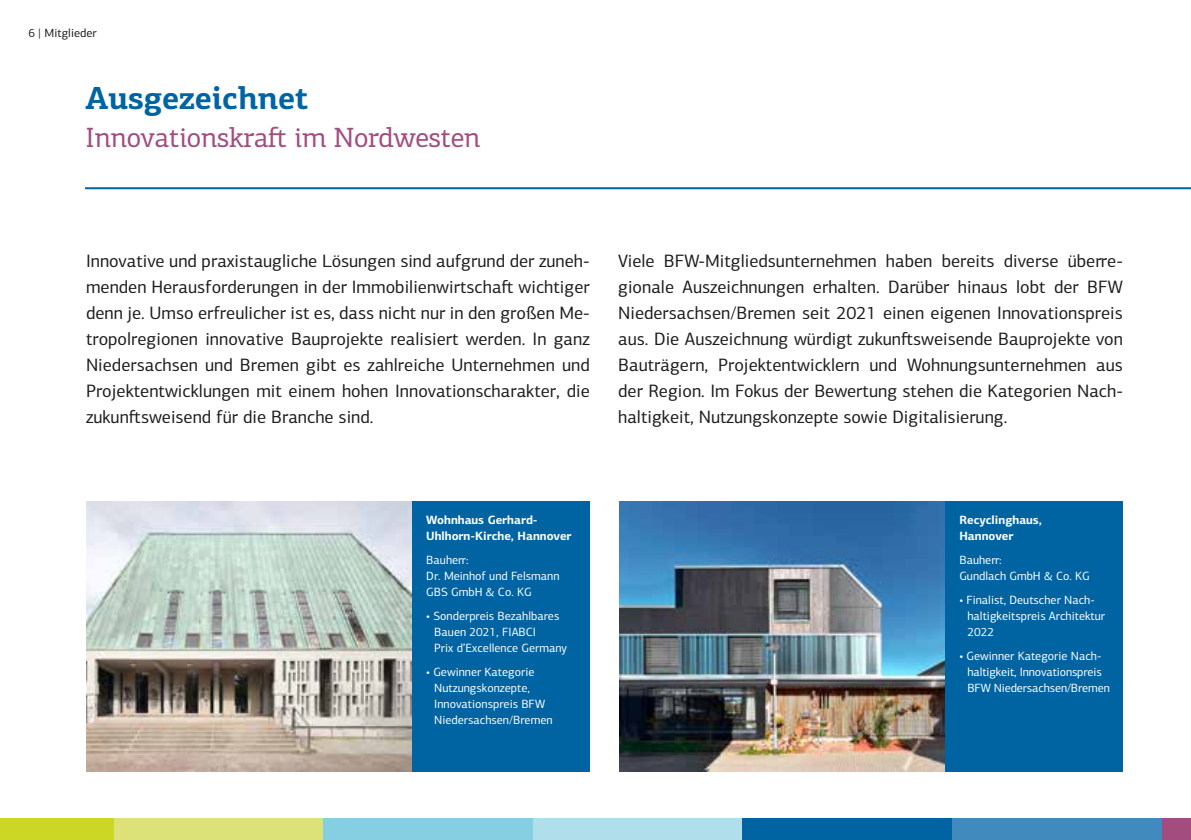
<style>
.page{position:relative;width:1191px;height:840px;background:#fff}
.page>*{position:absolute;margin:0;border:0;box-sizing:border-box;transform-origin:0 0}
.t1{font:700 32px "PF Centro Slab Pro";letter-spacing:-.01em;color:#0064a3}
.t2{font:28px "PF Centro Slab Pro";letter-spacing:-.01em;color:#a34c80}
.t3{font:18px/26px "PF Centro Sans Pro";color:#1d1d1b;text-align:justify}
.t4{font:12px/16px "PF Centro Sans Pro";color:#fff}
.t5{font:700 12px/16px "PF Centro Sans Pro";color:#fff}
.t6{font:12px "PF Centro Sans Pro";color:#1d1d1b}
</style>
<div class="page">
<hr style="left:85px;top:187px;width:1106px;height:2px;background:#0064a3">
<div style="left:0;top:817px;width:114px;height:22px;background:#ccd625"></div>
<div style="left:533px;top:817px;width:209px;height:22px;background:#b1deeb"></div>
<div style="left:1161px;top:817px;width:30px;height:22px;background:#a34c80"></div>
<div style="left:114px;top:817px;width:209px;height:22px;background:#dde278"></div>
<div style="left:742px;top:817px;width:210px;height:22px;background:#0064a3"></div>
<div style="left:323px;top:817px;width:210px;height:22px;background:#86cee1"></div>
<div style="left:952px;top:817px;width:209px;height:22px;background:#418abe"></div>
<img style="left:86px;top:501px;width:326px;height:270px">
<img style="left:619px;top:501px;width:326px;height:270px">
<div style="left:412px;top:501px;width:178px;height:270px;background:#0064a3"></div>
<div style="left:945px;top:501px;width:178px;height:270px;background:#0064a3"></div>
<p class="t6" style="left:28px;top:26px;width:70px">6 | Mitglieder</p>
<h1 class="t1" style="left:85px;top:78px;width:225px">Ausgezeichnet</h1>
<h2 class="t2" style="left:85px;top:120px;width:397px">Innovationskraft im Nordwesten</h2>
<p class="t3" style="left:86px;top:248px;width:505px">Innovative und praxistaugliche Lösungen sind aufgrund der zuneh&shy;menden Herausforderungen in der Immobilienwirtschaft wichtiger denn je. Umso erfreulicher ist es, dass nicht nur in den großen Me&shy;tropolregionen innovative Bauprojekte realisiert werden. In ganz Niedersachsen und Bremen gibt es zahlreiche Unternehmen und Projektentwicklungen mit einem hohen Innovationscharakter, die zukunftsweisend für die Branche sind.</p>
<p class="t3" style="left:618px;top:248px;width:506px">Viele BFW-Mitgliedsunternehmen haben bereits diverse überre&shy;gionale Auszeichnungen erhalten. Darüber hinaus lobt der BFW Niedersachsen/Bremen seit 2021 einen eigenen Innovationspreis aus. Die Auszeichnung würdigt zukunftsweisende Bauprojekte von Bauträgern, Projektentwicklern und Wohnungsunternehmen aus der Region. Im Fokus der Bewertung stehen die Kategorien Nach&shy;haltigkeit, Nutzungskonzepte sowie Digitalisierung.</p>
<p class="t5" style="left:426px;top:511px;width:147px">Wohnhaus Gerhard-<br>Uhlhorn-Kirche, Hannover</p>
<p class="t4" style="left:426px;top:551px;width:135px">Bauherr:<br>Dr. Meinhof und Felsmann<br>GBS GmbH &amp; Co. KG</p>
<p class="t4" style="left:434px;top:607px;width:134px;text-indent:-8px">• Sonderpreis Bezahlbares<br>Bauen 2021, FIABCI<br>Prix d’Excellence Germany</p>
<p class="t4" style="left:434px;top:663px;width:120px;text-indent:-8px">• Gewinner Kategorie<br>Nutzungskonzepte,<br>Innovationspreis BFW<br>Niedersachsen/Bremen</p>
<p class="t5" style="left:959px;top:511px;width:84px">Recyclinghaus,<br>Hannover</p>
<p class="t4" style="left:959px;top:551px;width:132px">Bauherr:<br>Gundlach GmbH &amp; Co. KG</p>
<p class="t4" style="left:967px;top:591px;width:139px;text-indent:-8px">• Finalist, Deutscher Nach&shy;haltigkeitspreis Architektur<br>2022</p>
<p class="t4" style="left:967px;top:647px;width:144px;text-indent:-8px">• Gewinner Kategorie Nach&shy;haltigkeit, Innovationspreis<br>BFW Niedersachsen/Bremen</p>
</div>
